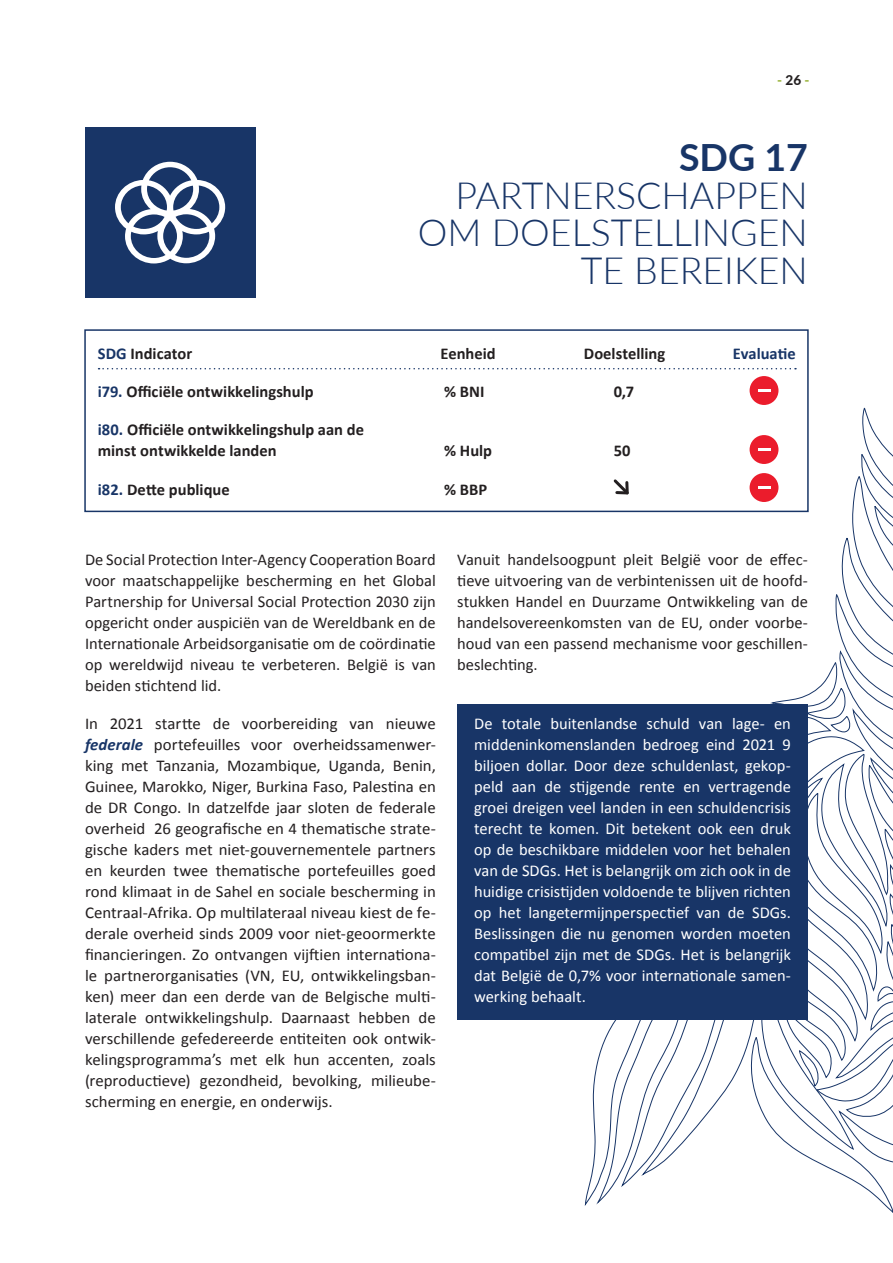
<style>
.page{position:relative;width:893px;height:1263px;background:#fff}
.page>*{position:absolute;margin:0;border:0;box-sizing:border-box;transform-origin:0 0}
.Titre_chapitre{font:300 37.5px/37.5px "Lato";color:#183567;text-align:right}
.Body_noir{font:16.5px/21px "Calibri";color:#231f20;text-align:justify}
.Body_noir-2{font:16.5px/21px "Calibri";letter-spacing:-.005em;color:#fff;text-align:justify}
.Body_noir-3{font:700 16.5px/21px "Calibri";color:#231f20}
.Body_noir-4{font:700 16.5px "Calibri";color:#183567}
.t1{font:800 13.5px "Lato";color:#99b33a}
.s1{color:#231f20}
.s2{font-weight:700}
.s3{color:#183567}
.s4{font-weight:700;font-style:italic;color:#183567}
</style>
<div class="page">
<div style="left:85px;top:128px;width:170px;height:170px;background:#183567"></div>
<svg style="left:115px;top:162px;width:110px;height:101px"></svg>
<div style="left:457px;top:704px;width:351px;height:315px;background:#183567"></div>
<div style="left:84px;top:329px;width:725px;height:183px;border:2px solid #183567"></div>
<svg style="left:99px;top:368px;width:697px;height:1px"></svg>
<div style="left:750px;top:376px;width:28px;height:29px;background:#eb1c2c;border-radius:50%"></div>
<svg style="left:758px;top:389px;width:12px;height:3px"></svg>
<svg style="left:530px;top:407px;width:363px;height:806px"></svg>
<p class="t1" style="left:777px;top:70px;width:34px">- <span class="s1">26</span> -</p>
<p class="Titre_chapitre" style="left:418px;top:138px;width:391px"><span class="s2">SDG 17<br></span>PARTNERSCHAPPEN<br>OM DOELSTELLINGEN<br>TE BEREIKEN</p>
<p class="Body_noir-3" style="left:98px;top:343px;width:96px"><span class="s3">SDG</span> Indicator</p>
<p class="Body_noir-3" style="left:440px;top:343px;width:57px">Eenheid</p>
<p class="Body_noir-3" style="left:584px;top:343px;width:83px">Doelstelling</p>
<p class="Body_noir-4" style="left:733px;top:342px;width:64px">Evaluatie</p>
<p class="Body_noir-3" style="left:98px;top:381px;width:217px"><span class="s3">i79.</span> Officiële ontwikkelingshulp</p>
<p class="Body_noir-3" style="left:444px;top:381px;width:42px">% BNI</p>
<p class="Body_noir-3" style="left:614px;top:381px;width:22px">0,7</p>
<p class="Body_noir-3" style="left:98px;top:419px;width:268px"><span class="s3">i80.</span> Officiële ontwikkelingshulp aan de minst ontwikkelde landen</p>
<p class="Body_noir-3" style="left:444px;top:440px;width:49px">% Hulp</p>
<p class="Body_noir-3" style="left:614px;top:440px;width:18px">50</p>
<p class="Body_noir-3" style="left:98px;top:478px;width:133px"><span class="s3">i82.</span> Dette publique</p>
<p class="Body_noir-3" style="left:444px;top:478px;width:45px">% BBP</p>
<p class="Body_noir" style="left:85px;top:549px;width:352px">De Social Protection Inter-Agency Cooperation Board voor maatschappelijke bescherming en het Global Partnership for Universal Social Protection 2030 zijn opgericht onder auspiciën van de Wereldbank en de Internationale Arbeidsorganisatie om de coördinatie op wereldwijd niveau te verbeteren. België is van beiden stichtend lid.</p>
<p class="Body_noir" style="left:85px;top:713px;width:352px">In 2021 startte de voorbereiding van nieuwe <span class="s4">federale</span> portefeuilles voor overheidssamenwer&shy;king met Tanzania, Mozambique, Uganda, Benin, Guinee, Marokko, Niger, Burkina Faso, Palestina en de DR Congo. In datzelfde jaar sloten de federale overheid 26 geografische en 4 thematische strate&shy;gische kaders met niet-gouvernementele partners en keurden twee thematische portefeuilles goed rond klimaat in de Sahel en sociale bescherming in Centraal-Afrika. Op multilateraal niveau kiest de fe&shy;derale overheid sinds 2009 voor niet-geoormerkte financieringen. Zo ontvangen vijftien internationa&shy;le partnerorganisaties (VN, EU, ontwikkelingsban&shy;ken) meer dan een derde van de Belgische multi&shy;laterale ontwikkelingshulp. Daarnaast hebben de verschillende gefedereerde entiteiten ook ontwik&shy;kelingsprogramma’s met elk hun accenten, zoals (reproductieve) gezondheid, bevolking, milieube&shy;scherming en energie, en onderwijs.</p>
<p class="Body_noir" style="left:457px;top:549px;width:352px">Vanuit handelsoogpunt pleit België voor de effec&shy;tieve uitvoering van de verbintenissen uit de hoofd&shy;stukken Handel en Duurzame Ontwikkeling van de handelsovereenkomsten van de EU, onder voorbe&shy;houd van een passend mechanisme voor geschillen&shy;beslechting.</p>
<p class="Body_noir-2" style="left:474px;top:713px;width:318px">De totale buitenlandse schuld van lage- en middeninkomenslanden bedroeg eind 2021 9 biljoen dollar. Door deze schuldenlast, gekop&shy;peld aan de stijgende rente en vertragende groei dreigen veel landen in een schuldencrisis terecht te komen. Dit betekent ook een druk op de beschikbare middelen voor het behalen van de SDGs. Het is belangrijk om zich ook in de huidige crisistijden voldoende te blijven richten op het langetermijnperspectief van de SDGs.<br>Beslissingen die nu genomen worden moeten compatibel zijn met de SDGs. Het is belangrijk dat België de 0,7% voor internationale samen&shy;werking behaalt.</p>
</div>
